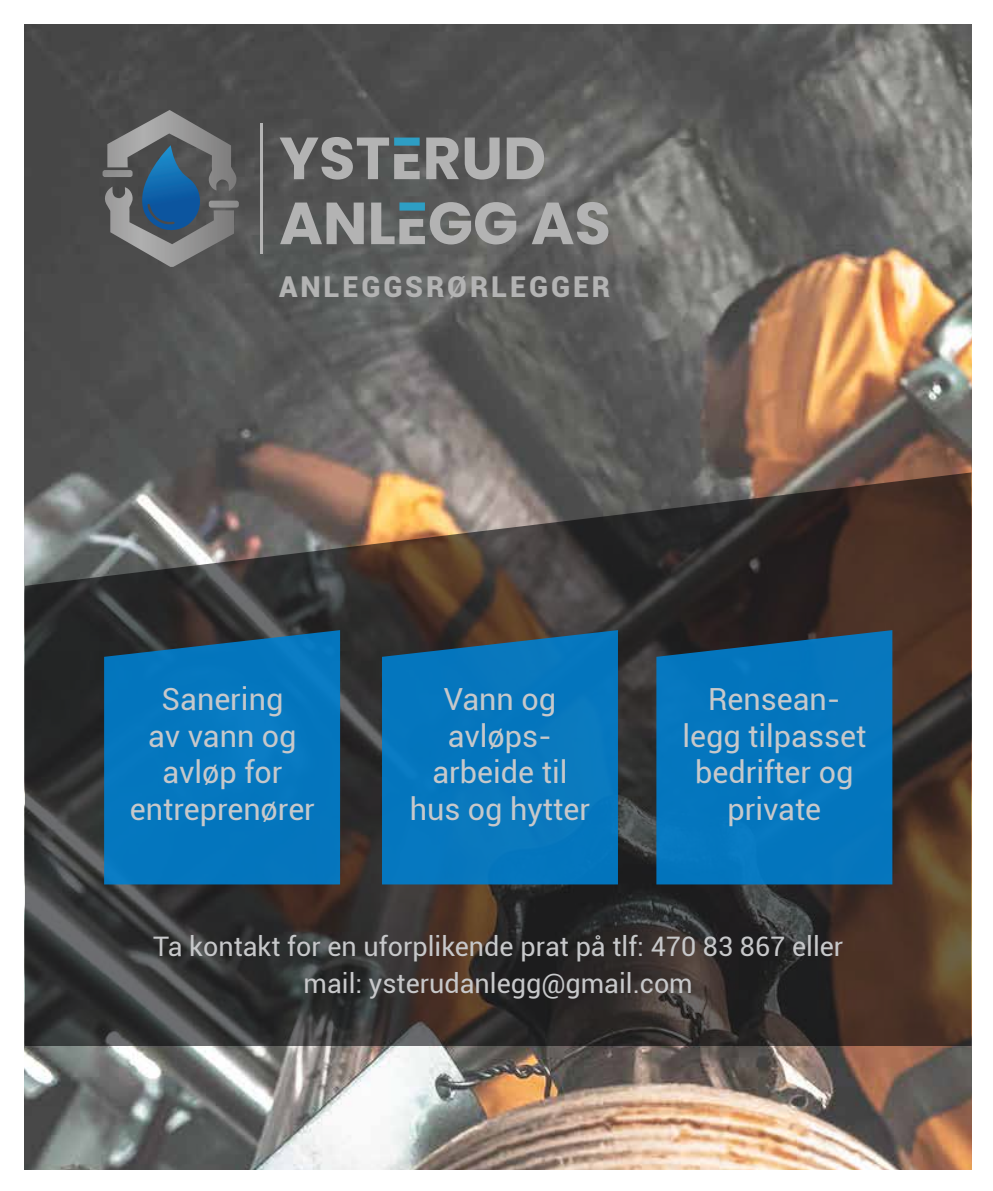
<style>
.page{position:relative;width:993px;height:1191px;background:#fff}
.page>*{position:absolute;margin:0;border:0;box-sizing:border-box;transform-origin:0 0}
.t1{font:30.45px/36.6px "Roboto";color:#c7c8ca;text-align:center}
.t2{font:900 28.7px "Roboto";letter-spacing:.1em;color:#b3b3b3}
.t3{font:26.95px/37.6px "Roboto";color:#c7c8ca;text-align:center}
</style>
<div class="page">
<img style="left:25px;top:25px;width:946px;height:1144px">
<svg style="left:25px;top:472px;width:946px;height:574px;background:#433c37"></svg>
<div style="left:104px;top:630px;width:236px;height:254px;background:#0476be"></div>
<div style="left:382px;top:630px;width:235px;height:254px;background:#0676bd"></div>
<div style="left:656px;top:630px;width:236px;height:254px;background:#0476bd"></div>
<hr style="left:261px;top:123px;width:2px;height:131px;background:#b3b3b3">
<svg style="left:279px;top:137px;width:140px;height:43px;background:#7a7e7f"></svg>
<svg style="left:426px;top:137px;width:73px;height:43px;background:#8c8c8c"></svg>
<svg style="left:506px;top:137px;width:38px;height:42px;background:#959594"></svg>
<svg style="left:280px;top:202px;width:83px;height:42px;background:#898a8a"></svg>
<svg style="left:371px;top:202px;width:145px;height:42px;background:#878b8c"></svg>
<svg style="left:531px;top:202px;width:77px;height:43px;background:#8e8e8d"></svg>
<img style="left:107px;top:110px;width:131px;height:81px">
<svg style="left:142px;top:145px;width:61px;height:42px;background:#385f7b"></svg>
<img style="left:102px;top:170px;width:30px;height:7px">
<img style="left:103px;top:187px;width:131px;height:80px">
<img style="left:209px;top:201px;width:30px;height:7px">
<p class="t2" style="left:279px;top:267px;width:332px">ANLEGGSRØRLEGGER</p>
<p class="t1" style="left:130px;top:680px;width:186px">Sanering<br>av vann og avløp for entreprenører</p>
<p class="t1" style="left:409px;top:680px;width:182px">Vann og avløps&shy;arbeide til hus og hytter</p>
<p class="t1" style="left:682px;top:680px;width:185px">Rensean&shy;legg tilpasset bedrifter og private</p>
<p class="t3" style="left:153px;top:926px;width:691px">Ta kontakt for en uforplikende prat på tlf: 470 83 867 eller mail: ysterudanlegg@gmail.com</p>
</div>
